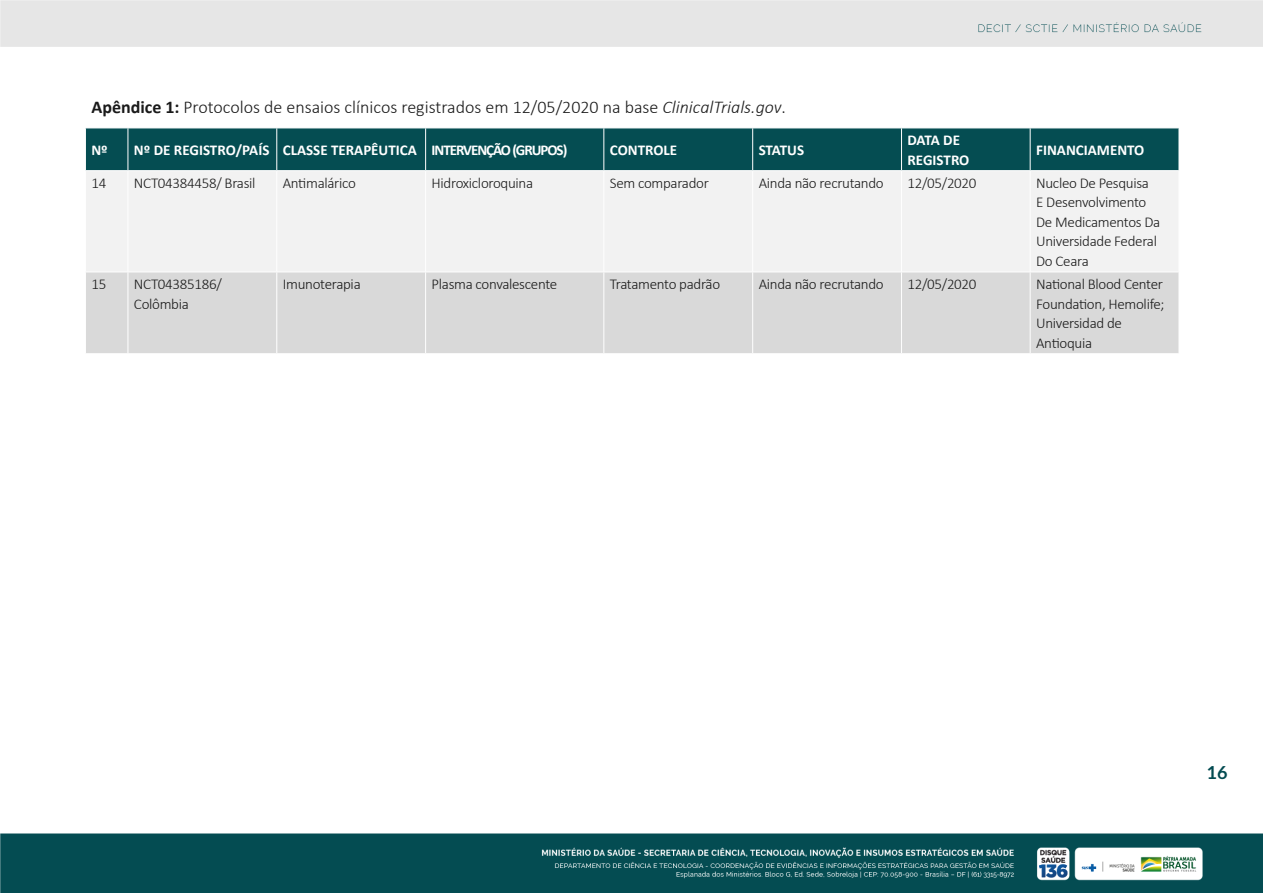
<style>
.page{position:relative;width:1263px;height:893px;background:#fff}
.page>*{position:absolute;margin:0;border:0;box-sizing:border-box;transform-origin:0 0}
.t1{font:300 18px "Calibri";color:#1a1a1a}
.t2{font:700 18px "Lato";color:#034b51}
.t3{font:300 15px/19.5px "Calibri";letter-spacing:-.02em;color:#1a1a1a}
.t4{font:700 15px/19.5px "Calibri";color:#fff}
.s1{font-weight:700}
.s2{font-style:italic}
</style>
<div class="page">
<img style="left:0;top:0;width:1263px;height:893px">
<div style="left:86px;top:129px;width:1092px;height:41px;background:#054d52"></div>
<div style="left:86px;top:171px;width:1092px;height:101px;background:#f2f2f2"></div>
<div style="left:86px;top:273px;width:1092px;height:80px;background:#d9d9d9"></div>
<hr style="left:85px;top:171px;width:1px;height:101px;background:#fff">
<hr style="left:128px;top:171px;width:1px;height:101px;background:#fff">
<hr style="left:276px;top:171px;width:1px;height:101px;background:#fff">
<hr style="left:425px;top:171px;width:1px;height:101px;background:#fff">
<hr style="left:603px;top:171px;width:1px;height:101px;background:#fff">
<hr style="left:752px;top:171px;width:1px;height:101px;background:#fff">
<hr style="left:901px;top:171px;width:1px;height:101px;background:#fff">
<hr style="left:1030px;top:171px;width:1px;height:101px;background:#fff">
<hr style="left:1178px;top:171px;width:1px;height:101px;background:#fff">
<hr style="left:85px;top:272px;width:43px;height:1px;background:#fff">
<hr style="left:85px;top:272px;width:1px;height:81px;background:#fff">
<hr style="left:128px;top:272px;width:149px;height:1px;background:#fff">
<hr style="left:128px;top:272px;width:1px;height:81px;background:#fff">
<hr style="left:277px;top:272px;width:149px;height:1px;background:#fff">
<hr style="left:276px;top:272px;width:1px;height:81px;background:#fff">
<hr style="left:426px;top:272px;width:178px;height:1px;background:#fff">
<hr style="left:425px;top:272px;width:1px;height:81px;background:#fff">
<hr style="left:604px;top:272px;width:149px;height:1px;background:#fff">
<hr style="left:603px;top:272px;width:1px;height:81px;background:#fff">
<hr style="left:753px;top:272px;width:148px;height:1px;background:#fff">
<hr style="left:752px;top:272px;width:1px;height:81px;background:#fff">
<hr style="left:901px;top:272px;width:129px;height:1px;background:#fff">
<hr style="left:901px;top:272px;width:1px;height:81px;background:#fff">
<hr style="left:1030px;top:272px;width:149px;height:1px;background:#fff">
<hr style="left:1030px;top:272px;width:1px;height:81px;background:#fff">
<hr style="left:1178px;top:272px;width:1px;height:81px;background:#fff">
<hr style="left:85px;top:353px;width:43px;height:1px;background:#fff">
<hr style="left:128px;top:353px;width:149px;height:1px;background:#fff">
<hr style="left:277px;top:353px;width:149px;height:1px;background:#fff">
<hr style="left:426px;top:353px;width:178px;height:1px;background:#fff">
<hr style="left:604px;top:353px;width:149px;height:1px;background:#fff">
<hr style="left:753px;top:353px;width:148px;height:1px;background:#fff">
<hr style="left:901px;top:353px;width:129px;height:1px;background:#fff">
<hr style="left:1030px;top:353px;width:149px;height:1px;background:#fff">
<hr style="left:85px;top:85px;width:43px;height:1px;background:#fff">
<hr style="left:85px;top:86px;width:1px;height:42px;background:#fff">
<hr style="left:128px;top:85px;width:149px;height:1px;background:#fff">
<hr style="left:277px;top:85px;width:149px;height:1px;background:#fff">
<hr style="left:426px;top:85px;width:178px;height:1px;background:#fff">
<hr style="left:604px;top:85px;width:149px;height:1px;background:#fff">
<hr style="left:753px;top:85px;width:148px;height:1px;background:#fff">
<hr style="left:901px;top:85px;width:129px;height:1px;background:#fff">
<hr style="left:1030px;top:85px;width:149px;height:1px;background:#fff">
<hr style="left:1178px;top:86px;width:1px;height:42px;background:#fff">
<hr style="left:85px;top:128px;width:43px;height:1px;background:#fff">
<hr style="left:85px;top:128px;width:1px;height:42px;background:#fff">
<hr style="left:128px;top:128px;width:149px;height:1px;background:#fff">
<hr style="left:128px;top:128px;width:1px;height:42px;background:#fff">
<hr style="left:277px;top:128px;width:149px;height:1px;background:#fff">
<hr style="left:276px;top:128px;width:1px;height:42px;background:#fff">
<hr style="left:426px;top:128px;width:178px;height:1px;background:#fff">
<hr style="left:425px;top:128px;width:1px;height:42px;background:#fff">
<hr style="left:604px;top:128px;width:149px;height:1px;background:#fff">
<hr style="left:603px;top:128px;width:1px;height:42px;background:#fff">
<hr style="left:753px;top:128px;width:148px;height:1px;background:#fff">
<hr style="left:752px;top:128px;width:1px;height:42px;background:#fff">
<hr style="left:901px;top:128px;width:129px;height:1px;background:#fff">
<hr style="left:901px;top:128px;width:1px;height:42px;background:#fff">
<hr style="left:1030px;top:128px;width:149px;height:1px;background:#fff">
<hr style="left:1030px;top:128px;width:1px;height:42px;background:#fff">
<hr style="left:1178px;top:128px;width:1px;height:42px;background:#fff">
<hr style="left:85px;top:170px;width:43px;height:1px;background:#fff">
<hr style="left:128px;top:170px;width:149px;height:1px;background:#fff">
<hr style="left:277px;top:170px;width:149px;height:1px;background:#fff">
<hr style="left:426px;top:170px;width:178px;height:1px;background:#fff">
<hr style="left:604px;top:170px;width:149px;height:1px;background:#fff">
<hr style="left:753px;top:170px;width:148px;height:1px;background:#fff">
<hr style="left:901px;top:170px;width:129px;height:1px;background:#fff">
<hr style="left:1030px;top:170px;width:149px;height:1px;background:#fff">
<p class="t1" style="left:91px;top:96px;width:696px"><span class="s1">Apêndice 1:</span> Protocolos de ensaios clínicos registrados em 12/05/2020 na base <span class="s2">ClinicalTrials.gov</span>.</p>
<p class="t4" style="left:91px;top:140px;width:18px">Nº</p>
<p class="t4" style="left:134px;top:140px;width:435px">Nº DE REGISTRO/PAÍS CLASSE TERAPÊUTICA INTERVENÇÃO (GRUPOS)</p>
<p class="t4" style="left:610px;top:140px;width:69px">CONTROLE</p>
<p class="t4" style="left:759px;top:140px;width:47px">STATUS</p>
<p class="t4" style="left:907px;top:130px;width:63px">DATA DE<br>REGISTRO</p>
<p class="t4" style="left:1036px;top:140px;width:110px">FINANCIAMENTO</p>
<p class="t3" style="left:91px;top:173px;width:16px">14</p>
<p class="t3" style="left:134px;top:173px;width:123px">NCT04384458/ Brasil</p>
<p class="t3" style="left:283px;top:173px;width:75px">Antimalárico</p>
<p class="t3" style="left:432px;top:173px;width:103px">Hidroxicloroquina</p>
<p class="t3" style="left:610px;top:173px;width:101px">Sem comparador</p>
<p class="t3" style="left:759px;top:173px;width:127px">Ainda não recrutando</p>
<p class="t3" style="left:907px;top:173px;width:70px">12/05/2020</p>
<p class="t3" style="left:1036px;top:173px;width:126px">Nucleo De Pesquisa<br>E Desenvolvimento<br>De Medicamentos Da<br>Universidade Federal<br>Do Ceara</p>
<p class="t3" style="left:91px;top:274px;width:16px">15</p>
<p class="t3" style="left:134px;top:274px;width:89px">NCT04385186/<br>Colômbia</p>
<p class="t3" style="left:283px;top:274px;width:79px">Imunoterapia</p>
<p class="t3" style="left:432px;top:274px;width:127px">Plasma convalescente</p>
<p class="t3" style="left:610px;top:274px;width:112px">Tratamento padrão</p>
<p class="t3" style="left:759px;top:274px;width:127px">Ainda não recrutando</p>
<p class="t3" style="left:907px;top:274px;width:70px">12/05/2020</p>
<p class="t3" style="left:1036px;top:274px;width:130px">National Blood Center<br>Foundation, Hemolife;<br>Universidad de<br>Antioquia</p>
<p class="t2" style="left:1206px;top:762px;width:22px">16</p>
</div>
